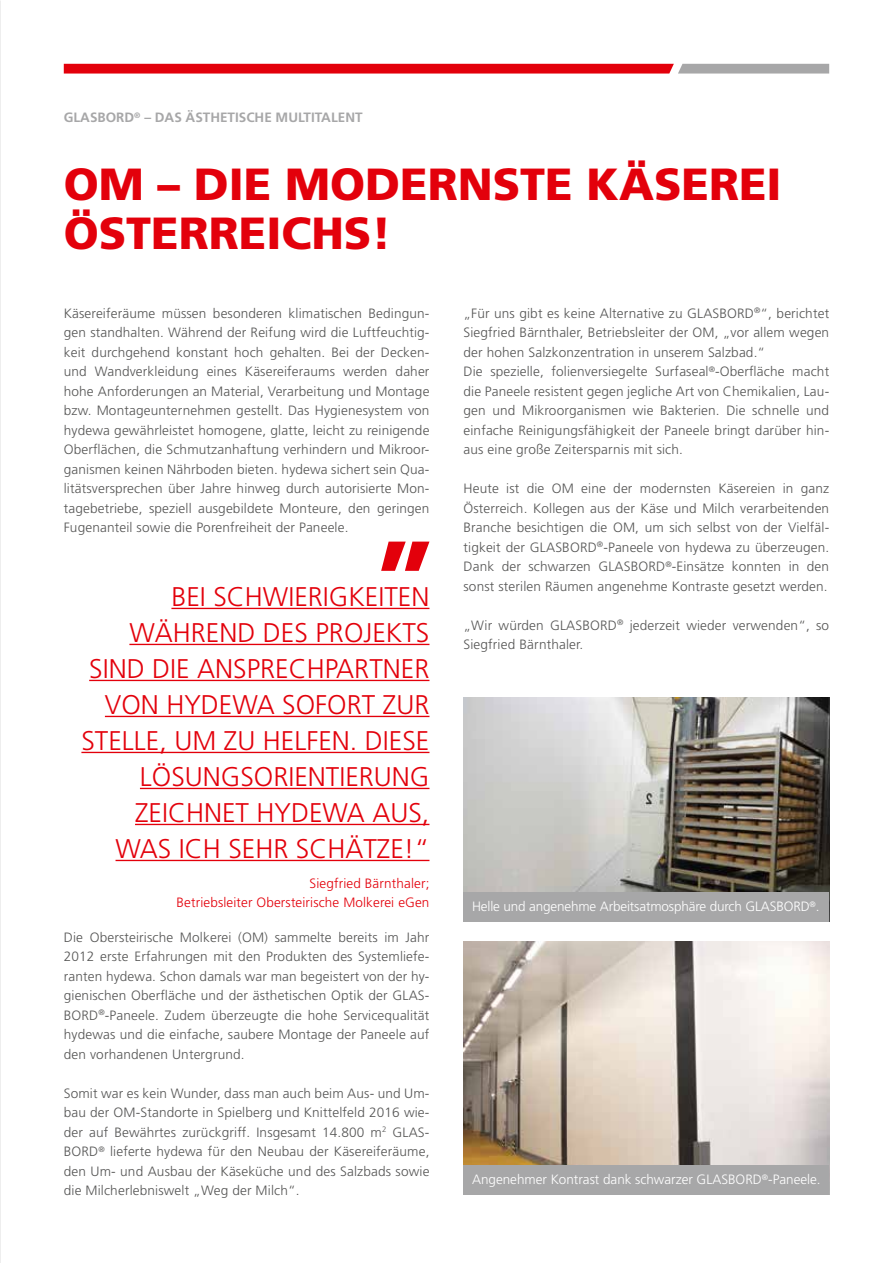
<style>
.page{position:relative;width:893px;height:1263px;background:#fff}
.page>*{position:absolute;margin:0;border:0;box-sizing:border-box;transform-origin:0 0}
.t1{font:900 45px/48.8px "Frutiger";color:#e3000b}
.t2{font:300 27px/36px "Frutiger";color:#e3000b;text-align:right}
.t3{font:300 13.5px/19.5px "Frutiger";letter-spacing:.01em;color:#565655;text-align:justify}
.t4{font:300 13.5px "Frutiger";letter-spacing:-.01em;color:#fff}
.t5{font:300 13.5px/19.5px "Frutiger";letter-spacing:.01em;color:#e3000b;text-align:right}
.t6{font:700 13.5px "Frutiger";color:#a7a7a8}
</style>
<div class="page">
<img style="left:0;top:0;width:1px;height:1263px">
<img style="left:463px;top:698px;width:207px;height:195px">
<img style="left:463px;top:941px;width:207px;height:225px">
<div style="left:463px;top:1166px;width:366px;height:29px;background:#a7a7a8"></div>
<svg style="left:63px;top:64px;width:767px;height:10px;background:#d92d36"></svg>
<svg style="left:670px;top:697px;width:160px;height:498px"></svg>
<div style="left:463px;top:893px;width:366px;height:29px;background:#a7a7a8"></div>
<hr style="left:171px;top:608px;width:258px;height:1px;background:#e3000b">
<hr style="left:129px;top:644px;width:300px;height:1px;background:#e3000b">
<hr style="left:89px;top:680px;width:340px;height:1px;background:#e3000b">
<hr style="left:105px;top:716px;width:324px;height:1px;background:#e3000b">
<hr style="left:81px;top:752px;width:348px;height:1px;background:#e3000b">
<hr style="left:140px;top:788px;width:289px;height:1px;background:#e3000b">
<hr style="left:135px;top:824px;width:294px;height:1px;background:#e3000b">
<hr style="left:116px;top:860px;width:313px;height:1px;background:#e3000b">
<svg style="left:381px;top:542px;width:48px;height:29px"></svg>
<p class="t6" style="left:64px;top:110px;width:300px">GLASBORD<sup>®</sup> – DAS ÄSTHETISCHE MULTITALENT</p>
<h1 class="t1" style="left:64px;top:160px;width:719px">OM – DIE MODERNSTE KÄSEREI<br>ÖSTERREICHS!</h1>
<p class="t3" style="left:64px;top:303px;width:367px">Käsereiferäume müssen besonderen klimatischen Bedingun&shy;gen standhalten. Während der Reifung wird die Luftfeuchtig&shy;keit durchgehend konstant hoch gehalten. Bei der Decken&shy;und Wandverkleidung eines Käsereiferaums werden daher hohe Anforderungen an Material, Verarbeitung und Montage bzw. Montageunternehmen gestellt. Das Hygienesystem von hydewa gewährleistet homogene, glatte, leicht zu reinigende Oberflächen, die Schmutzanhaftung verhindern und Mikroor&shy;ganismen keinen Nährboden bieten. hydewa sichert sein Qua&shy;litätsversprechen über Jahre hinweg durch autorisierte Mon&shy;tagebetriebe, speziell ausgebildete Monteure, den geringen Fugenanteil sowie die Porenfreiheit der Paneele.</p>
<h2 class="t2" style="left:81px;top:579px;width:350px">BEI SCHWIERIGKEITEN<br>WÄHREND DES PROJEKTS<br>SIND DIE ANSPRECHPARTNER<br>VON HYDEWA SOFORT ZUR<br>STELLE, UM ZU HELFEN. DIESE<br>LÖSUNGSORIENTIERUNG<br>ZEICHNET HYDEWA AUS,<br>WAS ICH SEHR SCHÄTZE!“</h2>
<p class="t5" style="left:177px;top:873px;width:254px">Siegfried Bärnthaler;<br>Betriebsleiter Obersteirische Molkerei eGen</p>
<p class="t3" style="left:64px;top:927px;width:367px">Die Obersteirische Molkerei (OM) sammelte bereits im Jahr 2012 erste Erfahrungen mit den Produkten des Systemliefe&shy;ranten hydewa. Schon damals war man begeistert von der hy&shy;gienischen Oberfläche und der ästhetischen Optik der GLAS-BORD<sup>®</sup>-Paneele. Zudem überzeugte die hohe Servicequalität hydewas und die einfache, saubere Montage der Paneele auf den vorhandenen Untergrund.</p>
<p class="t3" style="left:64px;top:1083px;width:367px">Somit war es kein Wunder, dass man auch beim Aus- und Um&shy;bau der OM-Standorte in Spielberg und Knittelfeld 2016 wie&shy;der auf Bewährtes zurückgriff. Insgesamt 14.800 m<sup>2</sup> GLAS-BORD<sup>®</sup> lieferte hydewa für den Neubau der Käsereiferäume, den Um- und Ausbau der Käseküche und des Salzbads sowie die Milcherlebniswelt „Weg der Milch“.</p>
<p class="t3" style="left:463px;top:303px;width:367px;text-align:left">„Für uns gibt es keine Alternative zu GLASBORD<sup>®</sup>“, berichtet Siegfried Bärnthaler, Betriebsleiter der OM, „vor allem wegen der hohen Salzkonzentration in unserem Salzbad.“<br>Die spezielle, folienversiegelte Surfaseal<sup>®</sup>-Oberfläche macht die Paneele resistent gegen jegliche Art von Chemikalien, Lau&shy;gen und Mikroorganismen wie Bakterien. Die schnelle und einfache Reinigungsfähigkeit der Paneele bringt darüber hin&shy;aus eine große Zeitersparnis mit sich.</p>
<p class="t3" style="left:463px;top:479px;width:367px">Heute ist die OM eine der modernsten Käsereien in ganz Österreich. Kollegen aus der Käse und Milch verarbeitenden Branche besichtigen die OM, um sich selbst von der Vielfäl&shy;tigkeit der GLASBORD<sup>®</sup>-Paneele von hydewa zu überzeugen.<br>Dank der schwarzen GLASBORD<sup>®</sup>-Einsätze konnten in den sonst sterilen Räumen angenehme Kontraste gesetzt werden.</p>
<p class="t3" style="left:463px;top:615px;width:367px">„Wir würden GLASBORD<sup>®</sup> jederzeit wieder verwenden“, so<br>Siegfried Bärnthaler.</p>
<p class="t4" style="left:472px;top:899px;width:349px">Helle und angenehme Arbeitsatmosphäre durch GLASBORD<sup>®</sup>.</p>
<p class="t4" style="left:472px;top:1172px;width:350px">Angenehmer Kontrast dank schwarzer GLASBORD<sup>®</sup>-Paneele.</p>
</div>
